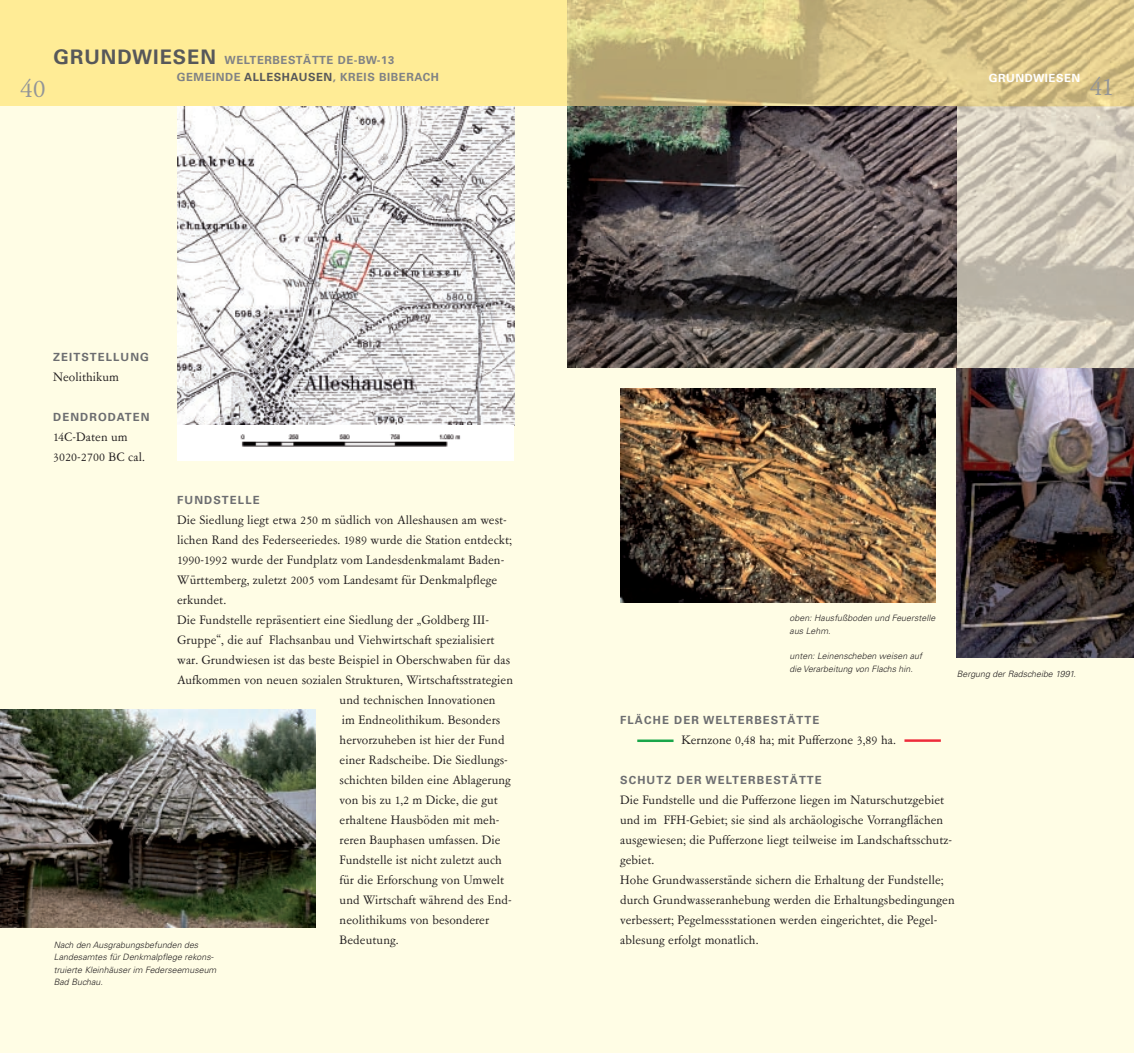
<style>
.page{position:relative;width:1134px;height:1053px;background:#fff}
.page>*{position:absolute;margin:0;border:0;box-sizing:border-box;transform-origin:0 0}
.t1{font:30px "Garamont Amst SB";color:#939598}
.t2{font:13.75px/20px "Garamont Amst SB";letter-spacing:.005em;color:#231f20}
.t3{font:700 11.25px "Univers";letter-spacing:.1em;color:#6c6d70}
.t4{font:700 11.25px/17.5px "Univers";letter-spacing:.05em;color:#808285}
.t5{font:700 11.25px "Univers";letter-spacing:.05em;color:#fff}
.t6{font:italic 300 8.75px/12.5px "Univers";letter-spacing:.005em;color:#231f20}
.s1{font-size:20px;color:#57585a}
.s2{color:#57585a}
</style>
<div class="page">
<div style="left:0;top:106px;width:1134px;height:946px;background:#fffde5"></div>
<img style="left:0;top:709px;width:316px;height:218px">
<div style="left:0;top:0;width:1134px;height:106px;background:#ffec96"></div>
<img style="left:177px;top:106px;width:337px;height:319px">
<hr style="left:637px;top:739px;width:36px;height:3px;background:#1aa64a">
<hr style="left:904px;top:739px;width:37px;height:2px;background:#ee2c3b">
<div style="left:177px;top:425px;width:337px;height:35px;background:#fff"></div>
<img style="left:240px;top:434px;width:221px;height:13px">
<img style="left:620px;top:388px;width:315px;height:214px">
<img style="left:957px;top:106px;width:177px;height:552px">
<img style="left:567px;top:0;width:567px;height:106px">
<img style="left:567px;top:106px;width:390px;height:261px">
<h1 class="t1" style="left:20px;top:73px;width:28px">40</h1>
<p class="t4" style="left:177px;top:51px;width:264px;text-indent:-123px"><span class="s1">GRUNDWIESEN</span> WELTERBESTÄTTE DE-BW-13<br>GEMEINDE <span class="s2">ALLESHAUSEN</span>, KREIS BIBERACH</p>
<p class="t3" style="left:53px;top:350px;width:97px">ZEITSTELLUNG</p>
<p class="t2" style="left:53px;top:367px;width:67px">Neolithikum</p>
<p class="t3" style="left:53px;top:410px;width:98px">DENDRODATEN</p>
<p class="t2" style="left:53px;top:427px;width:93px">14C-Daten um<br>3020-2700 BC cal.</p>
<p class="t3" style="left:177px;top:493px;width:84px">FUNDSTELLE</p>
<p class="t2" style="left:177px;top:510px;width:331px">Die Siedlung liegt etwa 250 m südlich von Alleshausen am west-</p>
<p class="t2" style="left:177px;top:530px;width:336px">lichen Rand des Federseeriedes. 1989 wurde die Station entdeckt;</p>
<p class="t2" style="left:177px;top:550px;width:329px">1990-1992 wurde der Fundplatz vom Landesdenkmalamt Baden-</p>
<p class="t2" style="left:177px;top:570px;width:321px">Württemberg, zuletzt 2005 vom Landesamt für Denkmalpflege</p>
<p class="t2" style="left:177px;top:590px;width:50px">erkundet.</p>
<p class="t2" style="left:177px;top:610px;width:313px">Die Fundstelle repräsentiert eine Siedlung der „Goldberg III-</p>
<p class="t2" style="left:177px;top:630px;width:319px">Gruppe“, die auf Flachsanbau und Viehwirtschaft spezialisiert</p>
<p class="t2" style="left:177px;top:650px;width:334px">war. Grundwiesen ist das beste Beispiel in Oberschwaben für das</p>
<p class="t2" style="left:177px;top:670px;width:337px">Aufkommen von neuen sozialen Strukturen, Wirtschaftsstrategien</p>
<p class="t2" style="left:340px;top:690px;width:157px">und technischen Innovationen</p>
<p class="t2" style="left:342px;top:710px;width:160px">im Endneolithikum. Besonders</p>
<p class="t2" style="left:340px;top:730px;width:166px">hervorzuheben ist hier der Fund</p>
<p class="t2" style="left:340px;top:750px;width:170px">einer Radscheibe. Die Siedlungs-</p>
<p class="t2" style="left:340px;top:770px;width:173px">schichten bilden eine Ablagerung</p>
<p class="t2" style="left:340px;top:790px;width:160px">von bis zu 1,2 m Dicke, die gut</p>
<p class="t2" style="left:340px;top:810px;width:161px">erhaltene Hausböden mit meh-</p>
<p class="t2" style="left:340px;top:830px;width:162px">reren Bauphasen umfassen. Die</p>
<p class="t2" style="left:340px;top:850px;width:164px">Fundstelle ist nicht zuletzt auch</p>
<p class="t2" style="left:340px;top:870px;width:166px">für die Erforschung von Umwelt</p>
<p class="t2" style="left:340px;top:890px;width:174px">und Wirtschaft während des End-</p>
<p class="t2" style="left:340px;top:910px;width:151px">neolithikums von besonderer</p>
<p class="t2" style="left:340px;top:930px;width:60px">Bedeutung.</p>
<p class="t6" style="left:54px;top:938px;width:164px">Nach den Ausgrabungsbefunden des<br>Landesamtes für Denkmalpflege rekons&shy;truierte Kleinhäuser im Federseemuseum<br>Bad Buchau.</p>
<p class="t5" style="left:989px;top:71px;width:93px">GRUNDWIESEN</p>
<h1 class="t1" style="left:1089px;top:71px;width:26px">41</h1>
<p class="t6" style="left:790px;top:612px;width:147px">oben: Hausfußboden und Feuerstelle aus Lehm.</p>
<p class="t6" style="left:790px;top:649px;width:134px">unten: Leinenscheben weisen auf die Verarbeitung von Flachs hin.</p>
<p class="t6" style="left:957px;top:667px;width:120px">Bergung der Radscheibe 1991.</p>
<p class="t3" style="left:620px;top:713px;width:201px">FLÄCHE DER WELTERBESTÄTTE</p>
<p class="t2" style="left:681px;top:730px;width:216px">Kernzone 0,48 ha; mit Pufferzone 3,89 ha.</p>
<p class="t3" style="left:620px;top:773px;width:203px">SCHUTZ DER WELTERBESTÄTTE</p>
<p class="t2" style="left:620px;top:790px;width:336px">Die Fundstelle und die Pufferzone liegen im Naturschutzgebiet und im FFH-Gebiet; sie sind als archäologische Vorrangflächen ausgewiesen; die Pufferzone liegt teilweise im Landschaftsschutz&shy;gebiet.<br>Hohe Grundwasserstände sichern die Erhaltung der Fundstelle; durch Grundwasseranhebung werden die Erhaltungsbedingungen verbessert; Pegelmessstationen werden eingerichtet, die Pegel&shy;ablesung erfolgt monatlich.</p>
</div>
